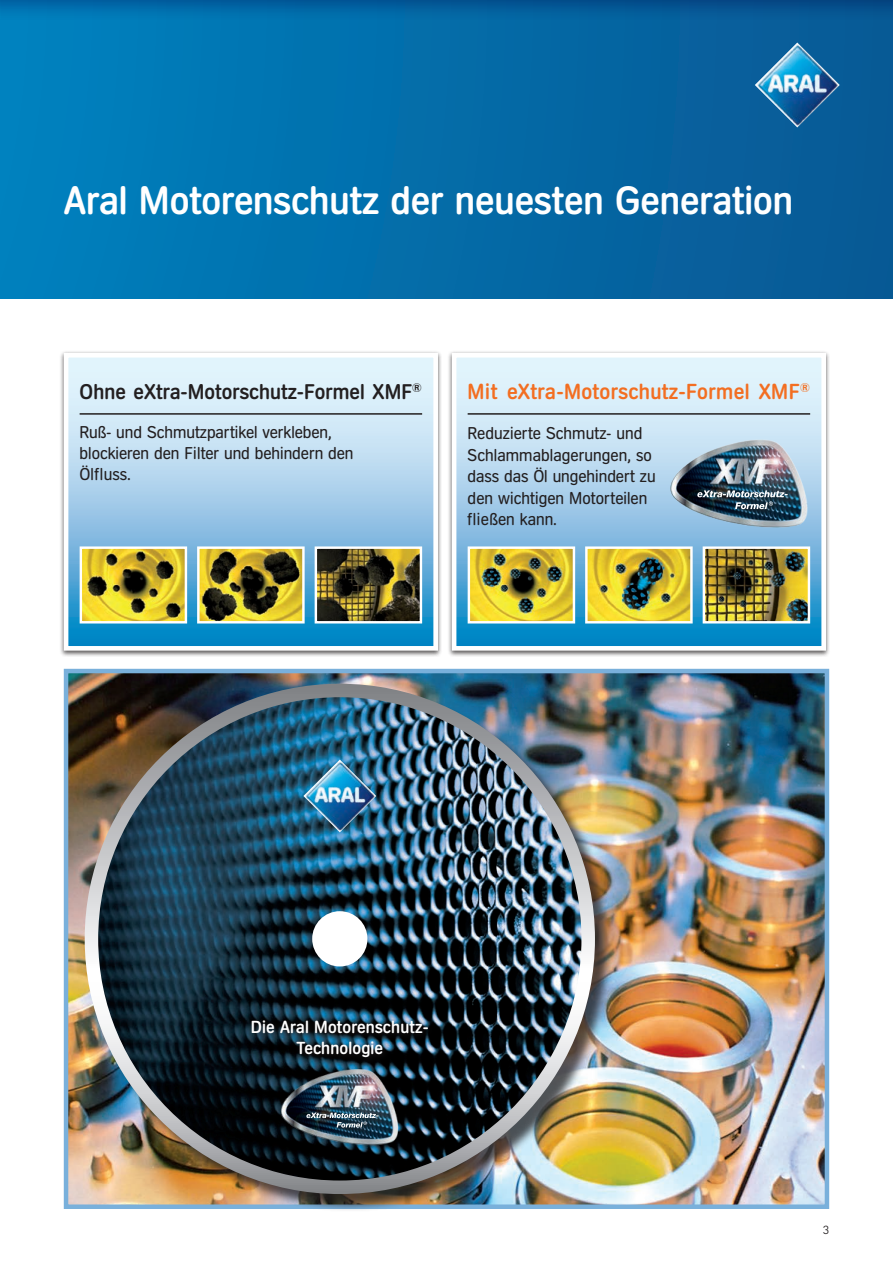
<style>
.page{position:relative;width:893px;height:1263px;background:#fff}
.page>*{position:absolute;margin:0;border:0;box-sizing:border-box;transform-origin:0 0}
.t1{font:500 39px "Aral V2";color:#fff}
.t2{font:500 21.45px "Aral V2";letter-spacing:.015em;color:#f36e21}
.t3{font:500 21px "Aral V2";letter-spacing:.005em;color:#231f20}
.t4{font:500 17.25px/20.7px "Aral V2";letter-spacing:.01em;color:#fff;text-align:center}
.t5{font:16.95px/21.5px "Aral V2";color:#231f20}
.t6{font:300 12px "Aral V2";color:#231f20}
</style>
<div class="page">
<div style="left:0;top:0;width:893px;height:299px;background:linear-gradient(to right,#0081bf,#095893)"></div>
<svg style="left:0;top:0;width:893px;height:21px;background:#02619e"></svg>
<img style="left:755px;top:43px;width:85px;height:84px">
<img style="left:69px;top:674px;width:755px;height:530px">
<div style="left:64px;top:669px;width:765px;height:540px;border:4px solid #79b0db"></div>
<div style="left:447px;top:350px;width:383px;height:307px;background:#231f20;opacity:.75"></div>
<svg style="left:458px;top:359px;width:362px;height:286px;background:#a3d1eb"></svg>
<div style="left:452px;top:353px;width:374px;height:298px;border:5px solid #fff"></div>
<div style="left:59px;top:350px;width:383px;height:307px;background:#231f20;opacity:.75"></div>
<svg style="left:70px;top:359px;width:362px;height:286px;background:#a5d1eb"></svg>
<div style="left:64px;top:353px;width:374px;height:298px;border:5px solid #fff"></div>
<img style="left:83px;top:549px;width:101px;height:71px">
<div style="left:80px;top:546px;width:107px;height:77px;border:2px solid #fff"></div>
<img style="left:200px;top:549px;width:102px;height:71px">
<div style="left:197px;top:546px;width:108px;height:77px;border:2px solid #fff"></div>
<img style="left:318px;top:549px;width:101px;height:71px">
<div style="left:315px;top:546px;width:107px;height:77px;border:2px solid #fff"></div>
<img style="left:668px;top:437px;width:144px;height:92px">
<div style="left:697px;top:490px;width:99px;height:16px;background:#231f20;opacity:.5"></div>
<div style="left:733px;top:499px;width:46px;height:17px;background:#231f20;opacity:.75"></div>
<svg style="left:697px;top:490px;width:91px;height:19px;background:#4b5f6c"></svg>
<hr style="left:80px;top:413px;width:342px;height:2px;background:#231f20">
<hr style="left:468px;top:413px;width:342px;height:2px;background:#231f20">
<img style="left:471px;top:549px;width:101px;height:71px">
<div style="left:468px;top:546px;width:107px;height:77px;border:2px solid #fff"></div>
<img style="left:588px;top:549px;width:102px;height:71px">
<div style="left:585px;top:546px;width:108px;height:77px;border:2px solid #fff"></div>
<img style="left:706px;top:549px;width:101px;height:71px">
<div style="left:703px;top:546px;width:107px;height:77px;border:2px solid #fff"></div>
<div style="left:87px;top:686px;width:526px;height:526px;background:#231f20;opacity:.75"></div>
<img style="left:91px;top:690px;width:497px;height:497px;border-radius:248px">
<div style="left:85px;top:684px;width:510px;height:510px;border:14px solid #fff;border-radius:50%"></div>
<img style="left:303px;top:759px;width:73px;height:73px">
<div style="left:247px;top:1016px;width:189px;height:50px;background:#231f20;opacity:.75"></div>
<img style="left:279px;top:1067px;width:123px;height:78px">
<div style="left:306px;top:1112px;width:81px;height:15px;background:#231f20;opacity:.5"></div>
<div style="left:335px;top:1119px;width:38px;height:15px;background:#231f20;opacity:.75"></div>
<svg style="left:306px;top:1112px;width:73px;height:15px"></svg>
<div style="left:312px;top:911px;width:55px;height:55px;background:#fff;border-radius:50%"></div>
<h1 class="t1" style="left:64px;top:177px;width:731px">Aral Motorenschutz der neuesten Generation</h1>
<p class="t3" style="left:80px;top:379px;width:344px">Ohne eXtra-Motorschutz-Formel XMF<sup>®</sup></p>
<p class="t5" style="left:80px;top:422px;width:275px;line-height:21px">Ruß- und Schmutzpartikel verkleben, blockieren den Filter und behindern den<br>Ölfluss.</p>
<p class="t2" style="left:468px;top:379px;width:344px">Mit eXtra-Motorschutz-Formel XMF<sup>®</sup></p>
<p class="t5" style="left:468px;top:423px;width:189px">Reduzierte Schmutz- und<br>Schlammablagerungen, so dass das Öl ungehindert zu den wichtigen Motorteilen fließen kann.</p>
<p class="t4" style="left:251px;top:1017px;width:179px">Die Aral Motorenschutz-<br>Technologie</p>
<p class="t6" style="left:823px;top:1222px;width:7px">3</p>
</div>
